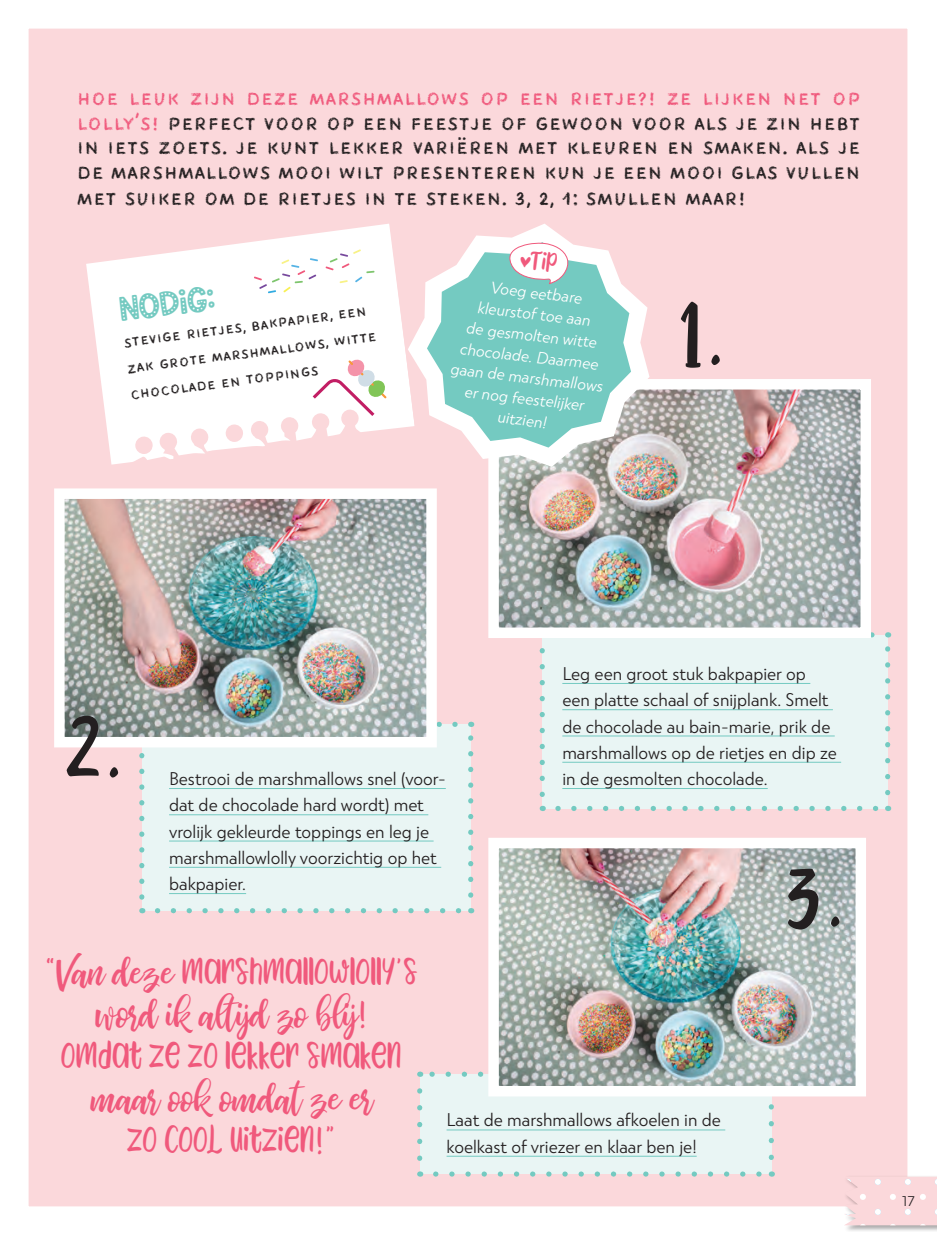
<style>
.page{position:relative;width:937px;height:1235px;background:#fff}
.page>*{position:absolute;margin:0;border:0;box-sizing:border-box;transform-origin:0 0}
.t1{font:87.5px "bhatoshaicaps";color:#231f20}
.t2{font:35px "bhatoshaicaps";color:#f0597c}
.t3{font:35px "bhatoshine";color:#f0597c}
.t4{font:29.75px "Uncle Grump Dotty";color:#74cac1}
.t5{font:24.5px/24.8px "Palomino Sans Two";color:#231f20;text-align:justify}
.t6{font:300 18.38px/26.2px "Atlan";color:#231f20}
.t7{font:17.5px/26.1px "Palomino Sans Two";color:#231f20}
.t8{font:italic 300 16.62px/21.3px "Atlan";color:#fff;text-align:center}
.t9{font:300 14px "Atlan";color:#231f20}
.s1{color:#f0597c}
.s2{font-family:"bhatoshine"}
</style>
<div class="page">
<div style="left:27px;top:27px;width:882px;height:1180px;background:#fbd8db;border:2px solid #fff"></div>
<div style="left:420px;top:1074px;width:351px;height:99px;background:#e9f5f4"></div>
<svg style="left:417px;top:1090px;width:5px;height:71px"></svg>
<svg style="left:436px;top:1171px;width:327px;height:5px"></svg>
<svg style="left:768px;top:1096px;width:6px;height:61px"></svg>
<svg style="left:429px;top:1071px;width:55px;height:5px"></svg>
<img style="left:499px;top:848px;width:356px;height:237px">
<div style="left:488px;top:837px;width:378px;height:259px;border:10px solid #fff"></div>
<div style="left:142px;top:724px;width:329px;height:186px;background:#e9f5f4"></div>
<svg style="left:139px;top:747px;width:5px;height:153px"></svg>
<svg style="left:157px;top:908px;width:306px;height:5px"></svg>
<svg style="left:437px;top:721px;width:18px;height:6px"></svg>
<svg style="left:468px;top:721px;width:5px;height:174px"></svg>
<div style="left:542px;top:635px;width:345px;height:173px;background:#e9f5f4"></div>
<svg style="left:558px;top:805px;width:322px;height:6px"></svg>
<svg style="left:539px;top:650px;width:6px;height:161px"></svg>
<svg style="left:885px;top:632px;width:5px;height:160px"></svg>
<img style="left:499px;top:390px;width:361px;height:237px">
<div style="left:488px;top:379px;width:383px;height:259px;border:10px solid #fff"></div>
<svg style="left:415px;top:224px;width:234px;height:243px"></svg>
<hr style="left:446px;top:1129px;width:279px;height:1px;background:#74cac1">
<hr style="left:446px;top:1155px;width:250px;height:1px;background:#74cac1">
<hr style="left:169px;top:788px;width:277px;height:1px;background:#74cac1">
<hr style="left:169px;top:814px;width:259px;height:1px;background:#74cac1">
<hr style="left:169px;top:840px;width:264px;height:1px;background:#74cac1">
<hr style="left:169px;top:867px;width:272px;height:1px;background:#74cac1">
<hr style="left:169px;top:893px;width:77px;height:1px;background:#74cac1">
<hr style="left:562px;top:683px;width:248px;height:1px;background:#74cac1">
<hr style="left:562px;top:709px;width:271px;height:1px;background:#74cac1">
<hr style="left:562px;top:735px;width:272px;height:1px;background:#74cac1">
<hr style="left:562px;top:762px;width:279px;height:1px;background:#74cac1">
<hr style="left:562px;top:788px;width:205px;height:1px;background:#74cac1">
<img style="left:65px;top:499px;width:361px;height:237px">
<div style="left:54px;top:488px;width:383px;height:259px;border:10px solid #fff"></div>
<svg style="left:86px;top:223px;width:329px;height:241px;fill:#fff"></svg>
<div style="left:843px;top:1175px;width:94px;height:56px;background:#231f20;opacity:.38"></div>
<svg style="left:844px;top:1176px;width:93px;height:49px"></svg>
<svg style="left:313px;top:359px;width:73px;height:57px;background:#f2e5e5"></svg>
<svg style="left:253px;top:258px;width:65px;height:35px;background:#f7f7f7"></svg>
<svg style="left:325px;top:249px;width:50px;height:34px;background:#faf9f7"></svg>
<svg style="left:427px;top:242px;width:204px;height:205px;background:#9fd6d0"></svg>
<p class="t5" style="left:77px;top:87px;width:785px"><span class="s1">HOE LEUK ZIJN DEZE MARSHMALLOWS OP EEN RIETJE?! ZE LIJKEN NET OP LOLLY’S!</span> PERFECT VOOR OP EEN FEESTJE OF GEWOON VOOR ALS JE ZIN HEBT IN IETS ZOETS. JE KUNT LEKKER VARIËREN MET KLEUREN EN SMAKEN. ALS JE DE MARSHMALLOWS MOOI WILT PRESENTEREN KUN JE EEN MOOI GLAS VULLEN MET SUIKER OM DE RIETJES IN TE STEKEN. 3, 2, 1; SMULLEN MAAR!</p>
<h3 class="t4" style="left:117px;top:286px;width:97px;rotate:-7deg">Nodig:</h3>
<p class="t7" style="left:122px;top:331px;width:253px;rotate:-8deg">stevige rietjes, bakpapier, een zak grote marshmallows, witte chocolade en toppings</p>
<p class="t8" style="left:460px;top:274px;width:155px;rotate:6deg">Voeg eetbare kleurstof toe aan<br>de gesmolten witte chocolade. Daarmee gaan de marshmallows er nog feestelijker uitzien!</p>
<h1 class="t1" style="left:684px;top:269px;width:49px">1.</h1>
<h1 class="t1" style="left:68px;top:681px;width:63px">2.</h1>
<p class="t6" style="left:169px;top:765px;width:278px">Bestrooi de marshmallows snel (voor&shy;dat de chocolade hard wordt) met vrolijk gekleurde toppings en leg je marshmallowlolly voorzichtig op het bakpapier.</p>
<p class="t6" style="left:562px;top:660px;width:276px">Leg een groot stuk bakpapier op een platte schaal of snijplank. Smelt de chocolade au bain-marie, prik de marshmallows op de rietjes en dip ze</p>
<p class="t6" style="left:562px;top:765px;width:207px">in de gesmolten chocolade.</p>
<h1 class="t1" style="left:788px;top:830px;width:65px">3.</h1>
<h2 class="t2" style="left:46px;top:946px;width:374px"><span class="s2">“Van deze</span> MARSHMALLOWLOLLY’S</h2>
<h2 class="t3" style="left:95px;top:988px;width:275px">word ik altijd zo blij!</h2>
<h2 class="t2" style="left:62px;top:1030px;width:342px">OMDAT ZE ZO LEKKER SMAKEN</h2>
<h2 class="t3" style="left:91px;top:1072px;width:284px">maar ook omdat ze er</h2>
<h2 class="t2" style="left:128px;top:1114px;width:210px">ZO COOL UITZIEN!<span class="s2">”</span></h2>
<p class="t6" style="left:446px;top:1106px;width:276px">Laat de marshmallows afkoelen in de koelkast of vriezer en klaar ben je!</p>
<p class="t9" style="left:902px;top:1193px;width:13px">17</p>
</div>
